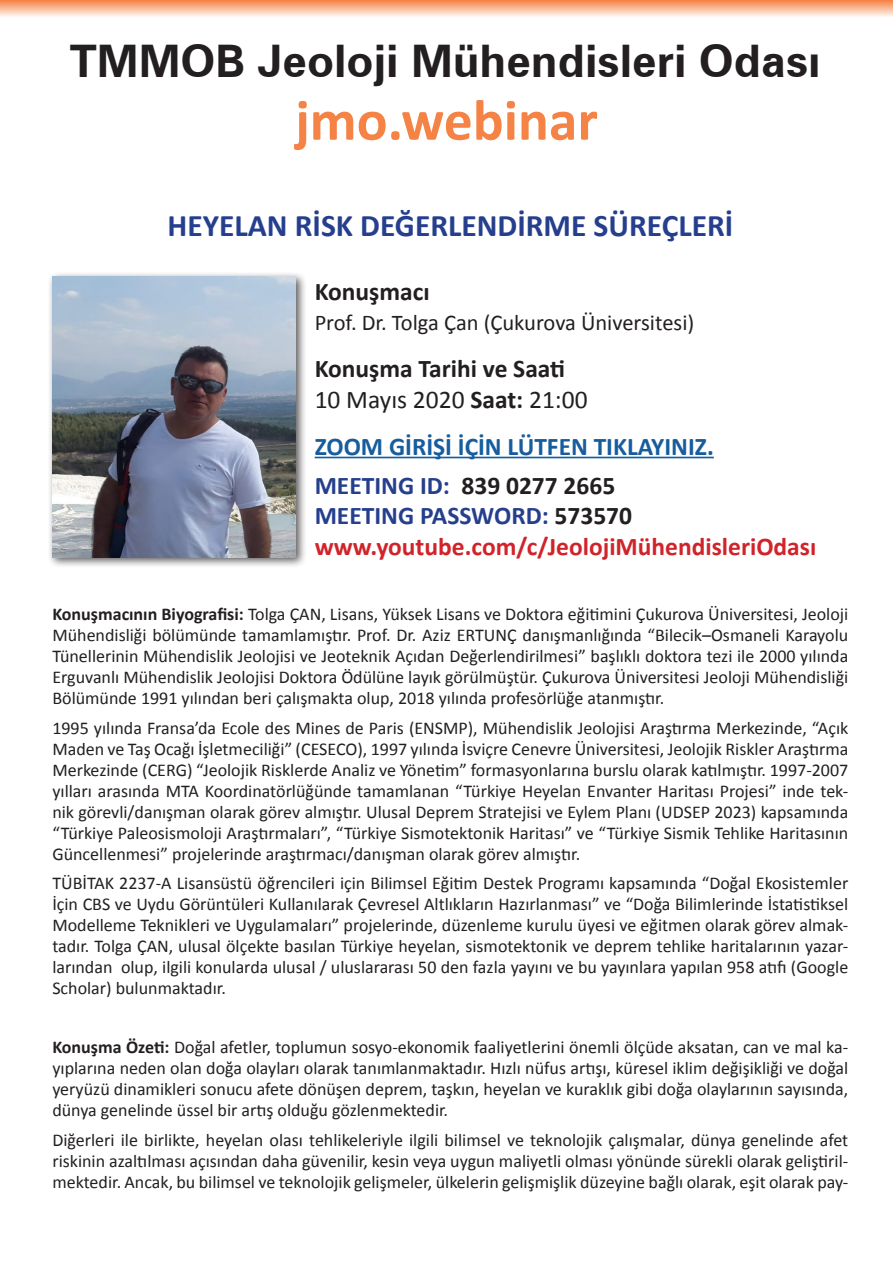
<style>
.page{position:relative;width:893px;height:1263px;background:#fff}
.page>*{position:absolute;margin:0;border:0;box-sizing:border-box;transform-origin:0 0}
.t1{font:700 58.2px "Calibri";color:#f58345}
.t2{font:700 44.85px "Zurich BT";color:#231f20}
._01_baslik{font:700 31.5px "Calibri";color:#253f8e}
.t3{font:700 25.5px "Calibri";color:#231f20}
.t4{font:700 25.5px "Calibri";color:#d1232a}
.t5{font:700 25.5px "Calibri";color:#175d9e}
.t6{font:700 25.5px "Calibri";color:#253f8e}
.t7{font:25.5px "Calibri";color:#231f20}
.t8{font:22.5px "Calibri";color:#231f20}
.t9{font:18px/21px "Calibri";color:#231f20;text-align:justify}
.s1{font-weight:700}
.s2{color:#253f8e}
.s3{color:#231f20}
</style>
<div class="page">
<svg style="left:0;top:0;width:893px;height:17px;background:#f9bc9a"></svg>
<div style="left:47px;top:271px;width:260px;height:297px;background:#231f20;opacity:.75"></div>
<img style="left:52px;top:276px;width:244px;height:281px">
<hr style="left:315px;top:457px;width:399px;height:1px;background:#175d9e">
<p class="t2" style="left:70px;top:34px;width:752px">TMMOB Jeoloji Mühendisleri Odası</p>
<p class="t1" style="left:295px;top:83px;width:304px">jmo.webinar</p>
<p class="_01_baslik" style="left:168px;top:205px;width:567px">HEYELAN RİSK DEĞERLENDİRME SÜREÇLERİ</p>
<p class="t3" style="left:315px;top:275px;width:117px">Konuşmacı</p>
<p class="t8" style="left:315px;top:309px;width:381px">Prof. Dr. Tolga Çan (Çukurova Üniversitesi)</p>
<p class="t3" style="left:315px;top:352px;width:252px">Konuşma Tarihi ve Saati</p>
<p class="t7" style="left:315px;top:383px;width:274px">10 Mayıs 2020 <span class="s1">Saat:</span> 21:00</p>
<p class="t5" style="left:315px;top:430px;width:401px">ZOOM GİRİŞİ İÇİN LÜTFEN TIKLAYINIZ.</p>
<p class="t3" style="left:315px;top:469px;width:302px"><span class="s2">MEETING ID:</span> 839 0277 2665</p>
<p class="t6" style="left:315px;top:499px;width:319px">MEETING PASSWORD: <span class="s3">573570</span></p>
<p class="t4" style="left:315px;top:530px;width:503px">www.youtube.com/c/JeolojiMühendisleriOdası</p>
<p class="t9" style="left:52px;top:604px;width:797px"><span class="s1">Konuşmacının Biyografisi:</span> Tolga ÇAN, Lisans, Yüksek Lisans ve Doktora eğitimini Çukurova Üniversitesi, Jeoloji Mühendisliği bölümünde tamamlamıştır. Prof. Dr. Aziz ERTUNÇ danışmanlığında “Bilecik–Osmaneli Karayolu Tünellerinin Mühendislik Jeolojisi ve Jeoteknik Açıdan Değerlendirilmesi” başlıklı doktora tezi ile 2000 yılında Erguvanlı Mühendislik Jeolojisi Doktora Ödülüne layık görülmüştür. Çukurova Üniversitesi Jeoloji Mühendisliği Bölümünde 1991 yılından beri çalışmakta olup, 2018 yılında profesörlüğe atanmıştır.</p>
<p class="t9" style="left:52px;top:717px;width:797px">1995 yılında Fransa’da Ecole des Mines de Paris (ENSMP), Mühendislik Jeolojisi Araştırma Merkezinde, “Açık Maden ve Taş Ocağı İşletmeciliği” (CESECO), 1997 yılında İsviçre Cenevre Üniversitesi, Jeolojik Riskler Araştırma Merkezinde (CERG) “Jeolojik Risklerde Analiz ve Yönetim” formasyonlarına burslu olarak katılmıştır. 1997-2007 yılları arasında MTA Koordinatörlüğünde tamamlanan “Türkiye Heyelan Envanter Haritası Projesi” inde tek&shy;nik görevli/danışman olarak görev almıştır. Ulusal Deprem Stratejisi ve Eylem Planı (UDSEP 2023) kapsamında “Türkiye Paleosismoloji Araştırmaları”, “Türkiye Sismotektonik Haritası” ve “Türkiye Sismik Tehlike Haritasının Güncellenmesi” projelerinde araştırmacı/danışman olarak görev almıştır.</p>
<p class="t9" style="left:52px;top:873px;width:797px">TÜBİTAK 2237-A Lisansüstü öğrencileri için Bilimsel Eğitim Destek Programı kapsamında “Doğal Ekosistemler İçin CBS ve Uydu Görüntüleri Kullanılarak Çevresel Altlıkların Hazırlanması” ve “Doğa Bilimlerinde İstatistiksel Modelleme Teknikleri ve Uygulamaları” projelerinde, düzenleme kurulu üyesi ve eğitmen olarak görev almak&shy;tadır. Tolga ÇAN, ulusal ölçekte basılan Türkiye heyelan, sismotektonik ve deprem tehlike haritalarının yazar&shy;larından olup, ilgili konularda ulusal / uluslararası 50 den fazla yayını ve bu yayınlara yapılan 958 atıfı (Google Scholar) bulunmaktadır.</p>
<p class="t9" style="left:52px;top:1037px;width:797px"><span class="s1">Konuşma Özeti:</span> Doğal afetler, toplumun sosyo-ekonomik faaliyetlerini önemli ölçüde aksatan, can ve mal ka&shy;yıplarına neden olan doğa olayları olarak tanımlanmaktadır. Hızlı nüfus artışı, küresel iklim değişikliği ve doğal yeryüzü dinamikleri sonucu afete dönüşen deprem, taşkın, heyelan ve kuraklık gibi doğa olaylarının sayısında, dünya genelinde üssel bir artış olduğu gözlenmektedir.</p>
<p class="t9" style="left:52px;top:1129px;width:797px">Diğerleri ile birlikte, heyelan olası tehlikeleriyle ilgili bilimsel ve teknolojik çalışmalar, dünya genelinde afet riskinin azaltılması açısından daha güvenilir, kesin veya uygun maliyetli olması yönünde sürekli olarak geliştiril&shy;mektedir. Ancak, bu bilimsel ve teknolojik gelişmeler, ülkelerin gelişmişlik düzeyine bağlı olarak, eşit olarak pay-</p>
</div>
